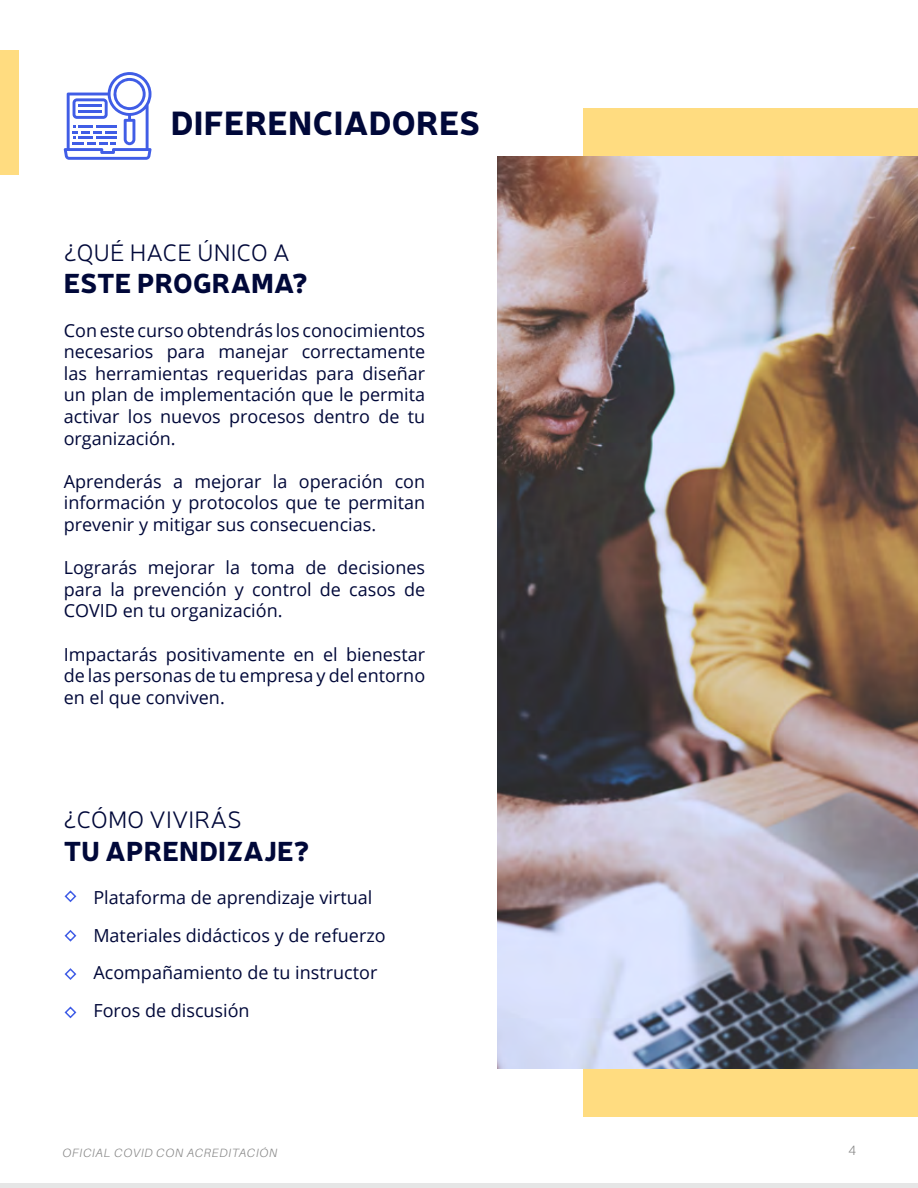
<style>
.page{position:relative;width:918px;height:1188px;background:#fff}
.page>*{position:absolute;margin:0;border:0;box-sizing:border-box;transform-origin:0 0}
.t1{font:900 33px "Neris";letter-spacing:.01em;color:#000839}
.t2{font:900 27px "Neris";letter-spacing:.01em;color:#000839}
.t3{font:300 24px "Neris";letter-spacing:.01em;color:#000839}
.t4{font:18px/21.6px "Open Sans";color:#000839;text-align:justify}
.t5{font:300 13.5px "Aileron";color:#878787}
.t6{font:italic 300 12px "Aileron";letter-spacing:.06em;color:#878787}
</style>
<div class="page">
<hr style="left:0;top:1184px;width:918px;height:4px;background:#e6e6e6">
<svg style="left:64px;top:890px;width:13px;height:13px"></svg>
<svg style="left:64px;top:930px;width:13px;height:12px"></svg>
<svg style="left:64px;top:968px;width:13px;height:12px"></svg>
<svg style="left:64px;top:1006px;width:13px;height:13px"></svg>
<svg style="left:64px;top:72px;width:88px;height:88px"></svg>
<div style="left:0;top:50px;width:18px;height:125px;background:#ffdc80"></div>
<div style="left:584px;top:108px;width:334px;height:1009px;background:#ffdc80"></div>
<img style="left:497px;top:157px;width:421px;height:911px">
<h1 class="t1" style="left:171px;top:99px;width:311px">DIFERENCIADORES</h1>
<h3 class="t3" style="left:64px;top:237px;width:228px">¿QUÉ HACE ÚNICO A</h3>
<h2 class="t2" style="left:64px;top:263px;width:246px">ESTE PROGRAMA?</h2>
<p class="t4" style="left:64px;top:319px;width:363px">Con este curso obtendrás los conocimientos necesarios para manejar correctamente las herramientas requeridas para diseñar un plan de implementación que le permita activar los nuevos procesos dentro de tu organización.</p>
<p class="t4" style="left:64px;top:470px;width:363px">Aprenderás a mejorar la operación con información y protocolos que te permitan prevenir y mitigar sus consecuencias.</p>
<p class="t4" style="left:64px;top:556px;width:363px">Lograrás mejorar la toma de decisiones para la prevención y control de casos de COVID en tu organización.</p>
<p class="t4" style="left:64px;top:643px;width:363px">Impactarás positivamente en el bienestar de las personas de tu empresa y del entorno en el que conviven.</p>
<h3 class="t3" style="left:64px;top:805px;width:180px">¿CÓMO VIVIRÁS</h3>
<h2 class="t2" style="left:64px;top:831px;width:247px">TU APRENDIZAJE?</h2>
<p class="t4" style="left:93px;top:878px;width:294px;line-height:37.5px;text-align:left">Plataforma de aprendizaje virtual<br>Materiales didácticos y de refuerzo<br>Acompañamiento de tu instructor<br>Foros de discusión</p>
<p class="t6" style="left:63px;top:1146px;width:216px">OFICIAL COVID CON ACREDITACIÓN</p>
<p class="t5" style="left:848px;top:1143px;width:9px">4</p>
</div>
